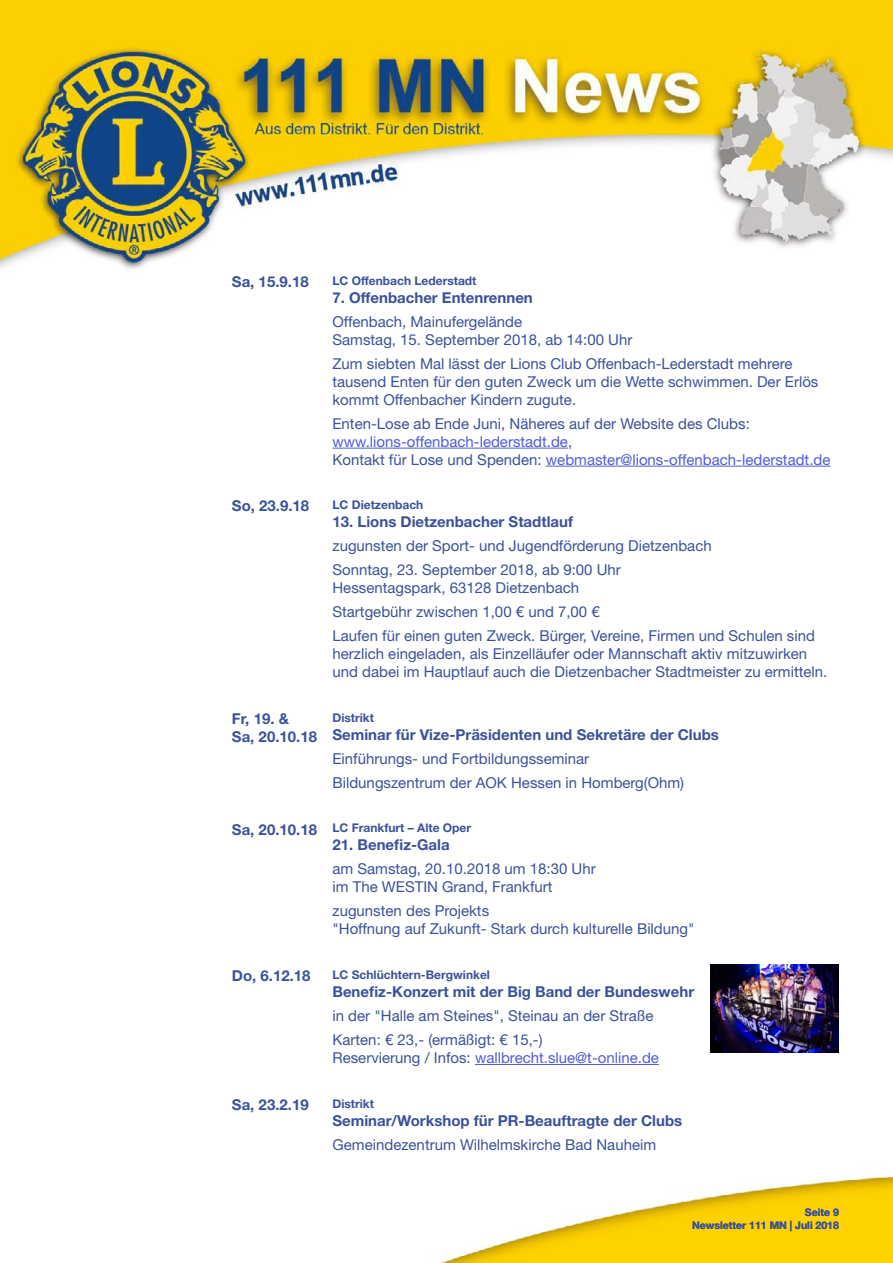
<style>
.page{position:relative;width:893px;height:1263px;background:#fff}
.page>*{position:absolute;margin:0;border:0;box-sizing:border-box;transform-origin:0 0}
.t1{font:15px/18px "Helvetica Neue LT Std";color:#3b519a}
.t2{font:700 15px/18px "Helvetica Neue LT Std";color:#3b519a}
.t3{font:15px "Helvetica Neue LT Std";color:#4f5cd6}
.t4{font:700 12px "Helvetica Neue LT Std";color:#3b519a}
.t5{font:700 10.5px/12.6px "Helvetica Neue LT Std";color:#3b519a;text-align:right}
.s1{color:#4f5cd6}
.s2{font-size:15px}
.s3{color:#3b519a}
</style>
<div class="page">
<img style="left:0;top:0;width:893px;height:270px">
<img style="left:439px;top:1175px;width:454px;height:88px">
<hr style="left:332px;top:448px;width:236px;height:1px;background:#4f5cd6">
<hr style="left:546px;top:466px;width:284px;height:1px;background:#4f5cd6">
<hr style="left:475px;top:1064px;width:184px;height:1px;background:#4f5cd6">
<img style="left:710px;top:964px;width:129px;height:89px">
<p class="t2" style="left:232px;top:272px;width:78px">Sa, 15.9.18</p>
<p class="t4" style="left:332px;top:273px;width:146px">LC Offenbach Lederstadt</p>
<p class="t2" style="left:332px;top:288px;width:202px">7. Offenbacher Entenrennen</p>
<p class="t1" style="left:332px;top:312px;width:301px">Offenbach, Mainufergelände<br>Samstag, 15. September 2018, ab 14:00 Uhr</p>
<p class="t1" style="left:332px;top:354px;width:487px">Zum siebten Mal lässt der Lions Club Offenbach-Lederstadt mehrere tausend Enten für den guten Zweck um die Wette schwimmen. Der Erlös kommt Offenbacher Kindern zugute.</p>
<p class="t1" style="left:332px;top:414px;width:499px">Enten-Lose ab Ende Juni, Näheres auf der Website des Clubs: <span class="s1">www.lions-offenbach-lederstadt.de</span>,<br>Kontakt für Lose und Spenden: <span class="s1">webmaster@lions-offenbach-lederstadt.de</span></p>
<p class="t2" style="left:232px;top:497px;width:79px">So, 23.9.18</p>
<p class="t4" style="left:332px;top:497px;width:92px">LC Dietzenbach</p>
<p class="t2" style="left:332px;top:512px;width:242px">13. Lions Dietzenbacher Stadtlauf</p>
<p class="t1" style="left:332px;top:534px;width:381px;line-height:24px">zugunsten der Sport- und Jugendförderung Dietzenbach<br>Sonntag, 23. September 2018, ab 9:00 Uhr</p>
<p class="t1" style="left:332px;top:576px;width:484px;line-height:24px">Hessentagspark, 63128 Dietzenbach<br>Startgebühr zwischen 1,00 € und 7,00 €<br>Laufen für einen guten Zweck. Bürger, Vereine, Firmen und Schulen sind</p>
<p class="t1" style="left:332px;top:645px;width:496px">herzlich eingeladen, als Einzelläufer oder Mannschaft aktiv mitzuwirken und dabei im Hauptlauf auch die Dietzenbacher Stadtmeister zu ermitteln.</p>
<p class="t2" style="left:232px;top:709px;width:87px">Fr, 19. &amp;<br>Sa, 20.10.18</p>
<p class="t4" style="left:332px;top:710px;width:43px">Distrikt</p>
<p class="t2" style="left:332px;top:725px;width:388px">Seminar für Vize-Präsidenten und Sekretäre der Clubs</p>
<p class="t1" style="left:332px;top:746px;width:353px;line-height:24px">Einführungs- und Fortbildungsseminar<br>Bildungszentrum der AOK Hessen in Homberg(Ohm)</p>
<p class="t4" style="left:232px;top:821px;width:241px"><span class="s2">Sa, 20.10.18</span> LC Frankfurt – Alte Oper</p>
<p class="t2" style="left:332px;top:836px;width:119px">21. Benefiz-Gala</p>
<p class="t1" style="left:332px;top:860px;width:265px">am Samstag, 20.10.2018 um 18:30 Uhr im The WESTIN Grand, Frankfurt</p>
<p class="t1" style="left:332px;top:902px;width:364px">zugunsten des Projekts<br>"Hoffnung auf Zukunft- Stark durch kulturelle Bildung"</p>
<p class="t2" style="left:232px;top:966px;width:80px">Do, 6.12.18</p>
<p class="t4" style="left:332px;top:967px;width:159px">LC Schlüchtern-Bergwinkel</p>
<p class="t2" style="left:332px;top:982px;width:363px">Benefiz-Konzert mit der Big Band der Bundeswehr</p>
<p class="t1" style="left:332px;top:1003px;width:322px;line-height:24px">in der "Halle am Steines", Steinau an der Straße<br>Karten: € 23,- (ermäßigt: € 15,-)</p>
<p class="t3" style="left:332px;top:1049px;width:328px"><span class="s3">Reservierung / Infos:</span> wallbrecht.slue@t-online.de</p>
<p class="t2" style="left:232px;top:1095px;width:78px">Sa, 23.2.19</p>
<p class="t4" style="left:332px;top:1096px;width:43px">Distrikt</p>
<p class="t2" style="left:332px;top:1111px;width:351px">Seminar/Workshop für PR-Beauftragte der Clubs</p>
<p class="t1" style="left:332px;top:1135px;width:325px">Gemeindezentrum Wilhelmskirche Bad Nauheim</p>
<p class="t5" style="left:692px;top:1206px;width:148px">Seite 9<br>Newsletter 111 MN | Juli 2018</p>
</div>
